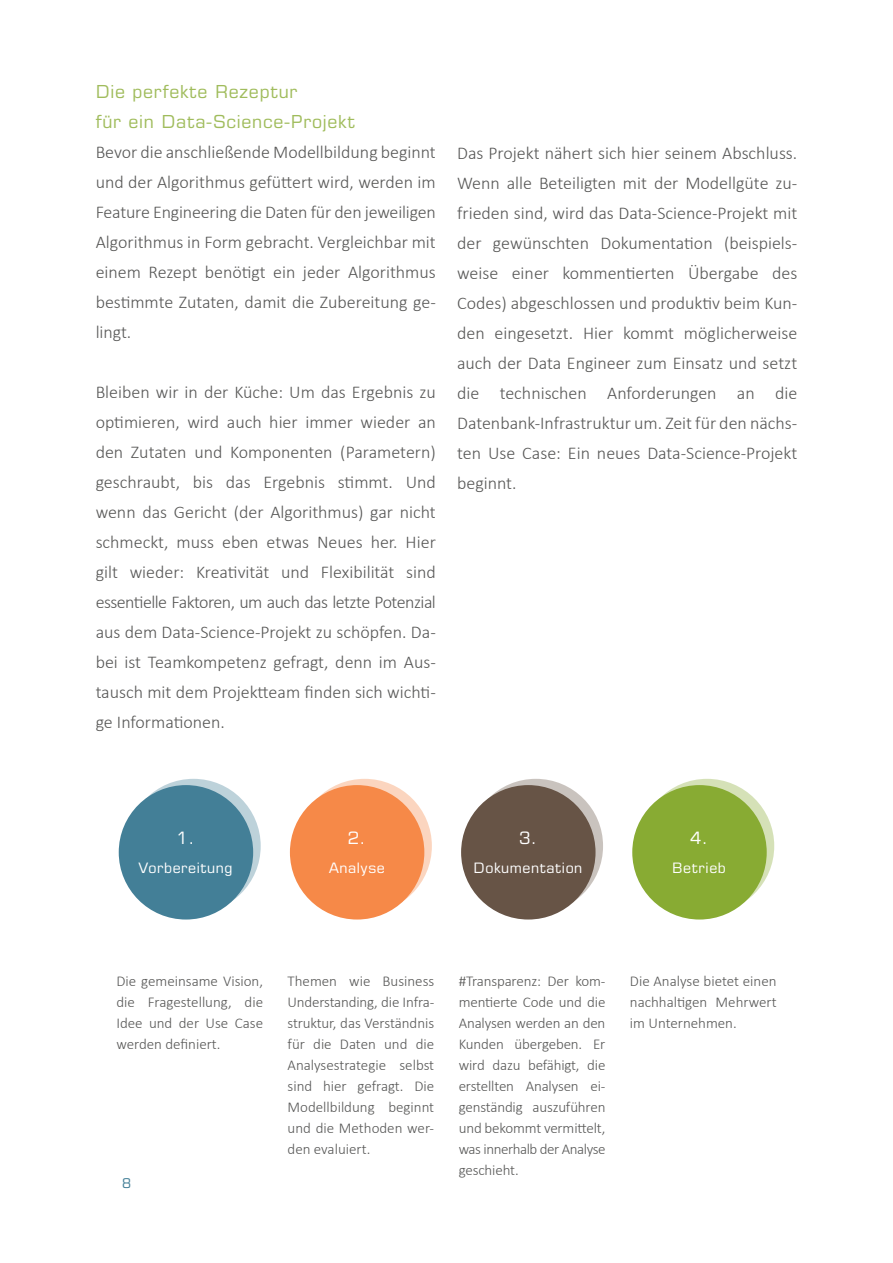
<style>
.page{position:relative;width:893px;height:1263px;background:#fff}
.page>*{position:absolute;margin:0;border:0;box-sizing:border-box;transform-origin:0 0}
.t1{font:300 18px/30px "Calibri";color:#575756;text-align:justify}
.t2{font:18px/30px "Eurostile LT Pro";letter-spacing:.04em;color:#a0bc5c}
.t3{font:17.1px "Eurostile LT Pro";color:#fff}
.t4{font:300 15px/21px "Calibri";color:#575756;text-align:justify}
.t5{font:14.4px "Eurostile LT Pro";letter-spacing:.04em;color:#fff}
.t6{font:13.5px "Eurostile LT Pro";color:#437f97}
</style>
<div class="page">
<svg style="left:126px;top:779px;width:135px;height:134px"></svg>
<div style="left:119px;top:785px;width:134px;height:134px;background:#437f97;border-radius:50%"></div>
<svg style="left:297px;top:779px;width:135px;height:134px"></svg>
<div style="left:290px;top:785px;width:134px;height:134px;background:#f68948;border-radius:50%"></div>
<svg style="left:469px;top:779px;width:134px;height:134px"></svg>
<div style="left:461px;top:785px;width:134px;height:134px;background:#675446;border-radius:50%"></div>
<div style="left:640px;top:779px;width:134px;height:134px;background:#d5e1b7;border-radius:50%"></div>
<div style="left:632px;top:785px;width:135px;height:134px;background:#88ab33;border-radius:50%"></div>
<p class="t2" style="left:96px;top:76px;width:261px">Die perfekte Rezeptur<br>für ein Data-Science-Projekt</p>
<p class="t1" style="left:96px;top:137px;width:342px">Bevor die anschließende Modellbildung beginnt und der Algorithmus gefüttert wird, werden im Feature Engineering die Daten für den jeweiligen Algorithmus in Form gebracht. Vergleichbar mit einem Rezept benötigt ein jeder Algorithmus bestimmte Zutaten, damit die Zubereitung ge&shy;lingt.</p>
<p class="t1" style="left:96px;top:377px;width:342px">Bleiben wir in der Küche: Um das Ergebnis zu optimieren, wird auch hier immer wieder an den Zutaten und Komponenten (Parametern) geschraubt, bis das Ergebnis stimmt. Und wenn das Gericht (der Algorithmus) gar nicht schmeckt, muss eben etwas Neues her. Hier gilt wieder: Kreativität und Flexibilität sind essentielle Faktoren, um auch das letzte Potenzial aus dem Data-Science-Projekt zu schöpfen. Da&shy;bei ist Teamkompetenz gefragt, denn im Aus&shy;tausch mit dem Projektteam finden sich wichti&shy;ge Informationen.</p>
<p class="t1" style="left:457px;top:137px;width:342px">Das Projekt nähert sich hier seinem Abschluss.<br>Wenn alle Beteiligten mit der Modellgüte zu&shy;frieden sind, wird das Data-Science-Projekt mit der gewünschten Dokumentation (beispiels&shy;weise einer kommentierten Übergabe des Codes) abgeschlossen und produktiv beim Kun&shy;den eingesetzt. Hier kommt möglicherweise auch der Data Engineer zum Einsatz und setzt die technischen Anforderungen an die Datenbank-Infrastruktur um. Zeit für den nächs&shy;ten Use Case: Ein neues Data-Science-Projekt beginnt.</p>
<p class="t3" style="left:177px;top:828px;width:19px">1.</p>
<p class="t5" style="left:139px;top:859px;width:95px">Vorbereitung</p>
<p class="t3" style="left:348px;top:828px;width:19px">2.</p>
<p class="t5" style="left:329px;top:859px;width:58px">Analyse</p>
<p class="t3" style="left:519px;top:828px;width:19px">3.</p>
<p class="t5" style="left:473px;top:859px;width:110px">Dokumentation</p>
<p class="t3" style="left:690px;top:828px;width:19px">4.</p>
<p class="t5" style="left:672px;top:859px;width:55px">Betrieb</p>
<p class="t4" style="left:288px;top:970px;width:148px">Themen wie Business Understanding, die Infra&shy;struktur, das Verständnis für die Daten und die Analysestrategie selbst sind hier gefragt. Die Modellbildung beginnt und die Methoden wer&shy;den evaluiert.</p>
<p class="t4" style="left:630px;top:970px;width:148px">Die Analyse bietet einen nachhaltigen Mehrwert im Unternehmen.</p>
<p class="t4" style="left:116px;top:970px;width:148px">Die gemeinsame Vision, die Fragestellung, die Idee und der Use Case werden definiert.</p>
<p class="t4" style="left:459px;top:970px;width:148px">#Transparenz: Der kom&shy;mentierte Code und die Analysen werden an den Kunden übergeben. Er wird dazu befähigt, die erstellten Analysen ei&shy;genständig auszuführen und bekommt vermittelt, was innerhalb der Analyse geschieht.</p>
<p class="t6" style="left:122px;top:1175px;width:11px">8</p>
</div>
